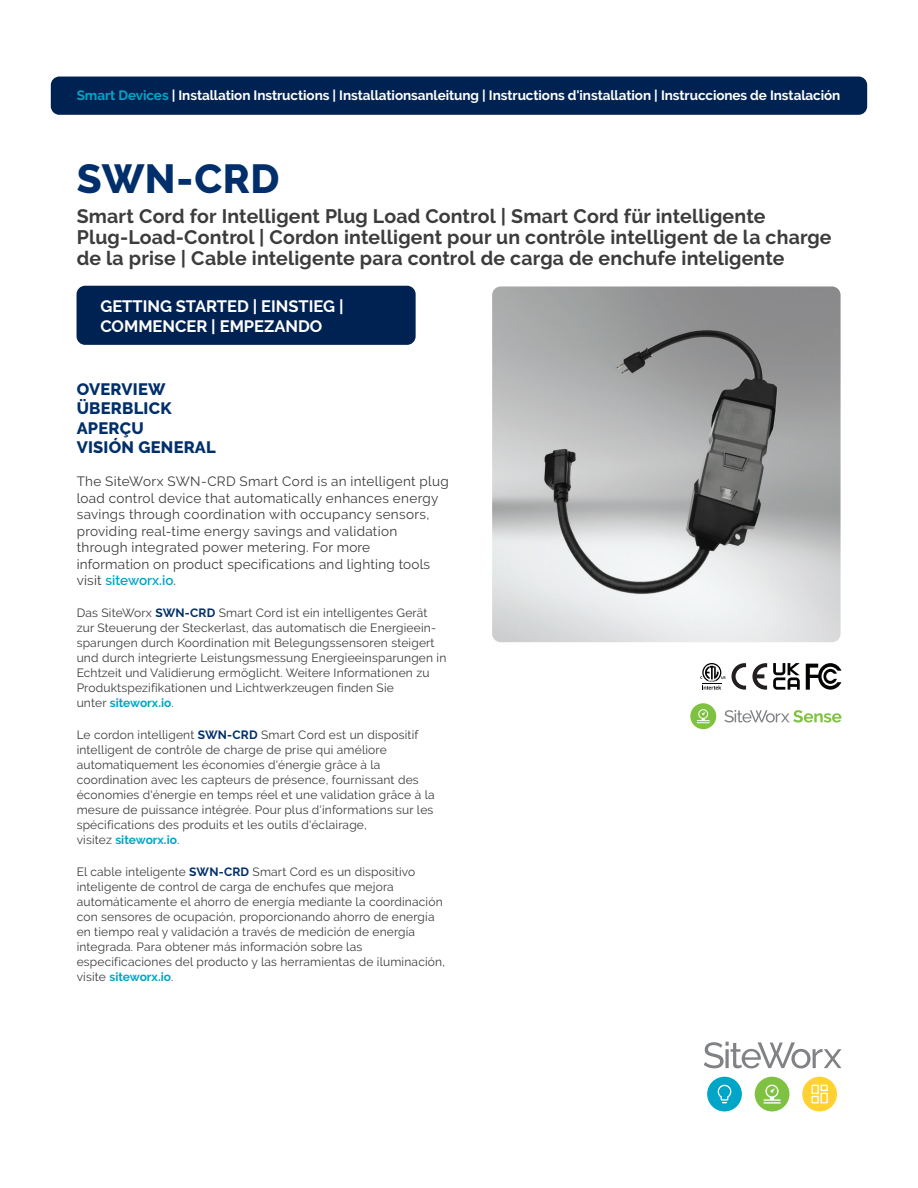
<style>
.page{position:relative;width:918px;height:1188px;background:#fff}
.page>*{position:absolute;margin:0;border:0;box-sizing:border-box;transform-origin:0 0}
.A4_Cover_Headline_27{font:800 40.5px "Raleway";letter-spacing:.01em;color:#002f6b}
.A4_Cover_Headline_27-2{font:700 19.5px/21px "Raleway";letter-spacing:.01em;color:#3c3c3c}
.Installation_Header_Spacing{font:700 16.5px/19.5px "Raleway";color:#fff}
.Installation_Copy_Heading_Spacing{font:800 16.5px/19.5px "Raleway";letter-spacing:.015em;color:#002f6b}
.t1{font:13.5px/16.5px "Raleway";letter-spacing:.02em;color:#3c3c3c}
.t2{font:700 13.5px "Raleway";letter-spacing:-.005em;color:#fff}
.t3{font:12px/15px "Raleway";letter-spacing:.015em;color:#3c3c3c}
.s1{color:#00a5c8}
.s2{font-weight:600;color:#00a5c8}
.s3{font-weight:700;color:#002f6b}
.s4{font-weight:700;color:#00a5c8}
</style>
<div class="page">
<div style="left:51px;top:77px;width:816px;height:38px;background:#002252;border-radius:9px"></div>
<div style="left:755px;top:1077px;width:34px;height:34px;background:#7fc241;border-radius:50%"></div>
<svg style="left:763px;top:1085px;width:18px;height:19px"></svg>
<div style="left:707px;top:1077px;width:35px;height:34px;background:#00a5c8;border-radius:50%"></div>
<svg style="left:718px;top:1085px;width:13px;height:18px"></svg>
<div style="left:802px;top:1077px;width:35px;height:34px;background:#ffd231;border-radius:50%"></div>
<svg style="left:812px;top:1085px;width:16px;height:18px"></svg>
<svg style="left:704px;top:1042px;width:137px;height:26px"></svg>
<div style="left:77px;top:286px;width:339px;height:59px;background:#002252;border-radius:9px"></div>
<svg style="left:806px;top:663px;width:35px;height:27px"></svg>
<img style="left:492px;top:286px;width:349px;height:356px">
<svg style="left:752px;top:663px;width:15px;height:27px"></svg>
<svg style="left:732px;top:663px;width:14px;height:27px"></svg>
<div style="left:690px;top:703px;width:26px;height:26px;background:#7fc241;border-radius:50%"></div>
<svg style="left:697px;top:709px;width:13px;height:14px"></svg>
<svg style="left:724px;top:710px;width:117px;height:13px"></svg>
<svg style="left:700px;top:663px;width:26px;height:27px"></svg>
<svg style="left:773px;top:663px;width:27px;height:27px"></svg>
<p class="t2" style="left:77px;top:88px;width:765px"><span class="s1">Smart Devices</span> | Installation Instructions | Installationsanleitung | Instructions d'installation | Instrucciones de Instalación</p>
<p class="A4_Cover_Headline_27" style="left:77px;top:156px;width:204px">SWN-CRD</p>
<p class="A4_Cover_Headline_27-2" style="left:77px;top:206px;width:756px">Smart Cord for Intelligent Plug Load Control | Smart Cord für intelligente<br>Plug-Load-Control | Cordon intelligent pour un contrôle intelligent de la charge de la prise | Cable inteligente para control de carga de enchufe inteligente</p>
<p class="Installation_Header_Spacing" style="left:100px;top:297px;width:245px">GETTING STARTED | EINSTIEG |<br>COMMENCER | EMPEZANDO</p>
<p class="Installation_Copy_Heading_Spacing" style="left:77px;top:379px;width:141px">OVERVIEW<br>ÜBERBLICK<br>APERÇU<br>VISIÓN GENERAL</p>
<p class="t1" style="left:77px;top:473px;width:374px">The SiteWorx SWN-CRD Smart Cord is an intelligent plug load control device that automatically enhances energy savings through coordination with occupancy sensors, providing real-time energy savings and validation through integrated power metering. For more<br>information on product specifications and lighting tools visit <span class="s2">siteworx.io</span>.</p>
<p class="t3" style="left:77px;top:606px;width:371px">Das SiteWorx <span class="s3">SWN-CRD</span> Smart Cord ist ein intelligentes Gerät zur Steuerung der Steckerlast, das automatisch die Energieein&shy;sparungen durch Koordination mit Belegungssensoren steigert und durch integrierte Leistungsmessung Energieeinsparungen in Echtzeit und Validierung ermöglicht. Weitere Informationen zu Produktspezifikationen und Lichtwerkzeugen finden Sie<br>unter <span class="s4">siteworx.io</span>.</p>
<p class="t3" style="left:77px;top:728px;width:359px">Le cordon intelligent <span class="s3">SWN-CRD</span> Smart Cord est un dispositif intelligent de contrôle de charge de prise qui améliore automatiquement les économies d'énergie grâce à la coordination avec les capteurs de présence, fournissant des économies d'énergie en temps réel et une validation grâce à la mesure de puissance intégrée. Pour plus d'informations sur les spécifications des produits et les outils d'éclairage,<br>visitez <span class="s4">siteworx.io</span>.</p>
<p class="t3" style="left:77px;top:865px;width:370px">El cable inteligente <span class="s3">SWN-CRD</span> Smart Cord es un dispositivo inteligente de control de carga de enchufes que mejora automáticamente el ahorro de energía mediante la coordinación con sensores de ocupación, proporcionando ahorro de energía en tiempo real y validación a través de medición de energía integrada. Para obtener más información sobre las especificaciones del producto y las herramientas de iluminación, visite <span class="s4">siteworx.io</span>.</p>
</div>
